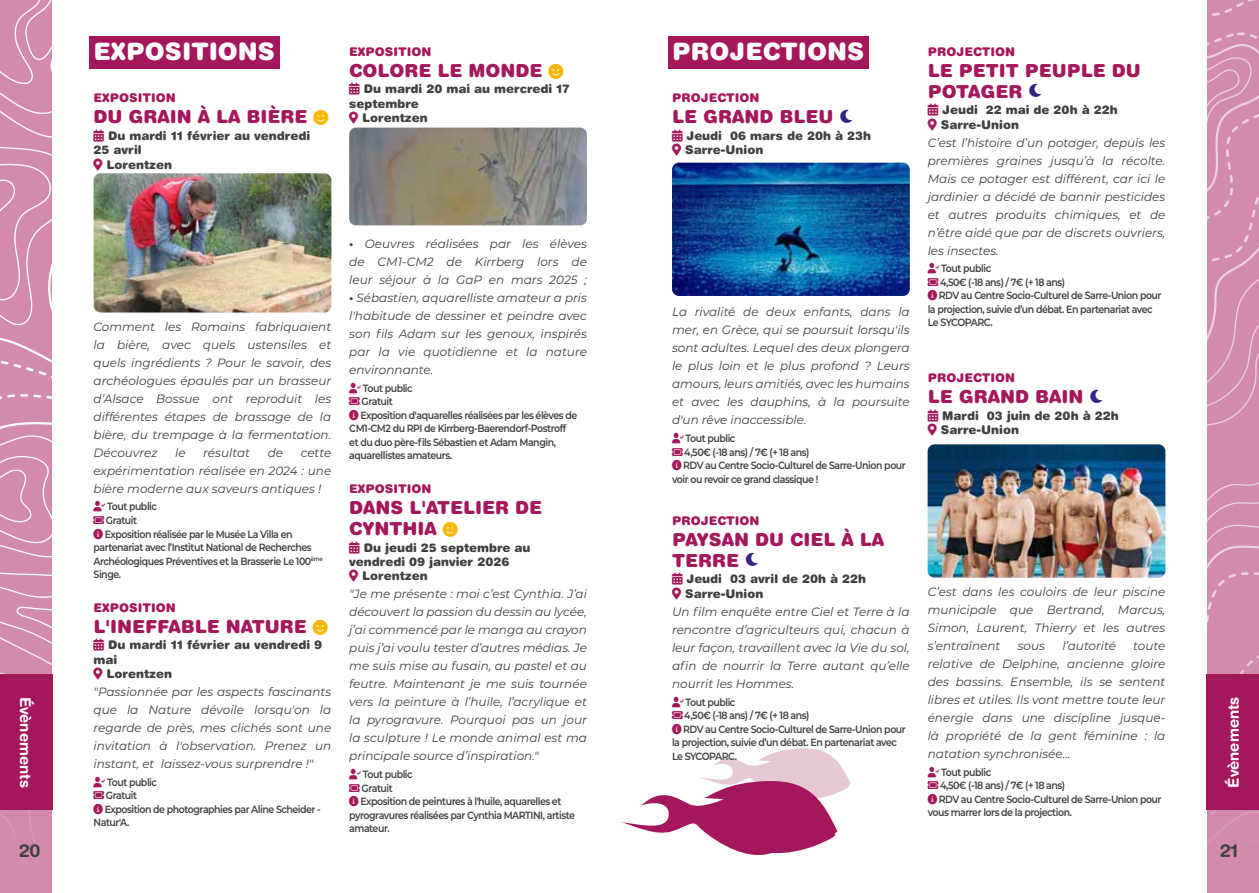
<style>
.page{position:relative;width:1259px;height:893px;background:#fff}
.page>*{position:absolute;margin:0;border:0;box-sizing:border-box;transform-origin:0 0}
.t1{font:900 24px "Helvetica Rounded";color:#fff}
.t2{font:900 18px/21px "Helvetica Rounded";color:#a5175c}
.t3{font:700 18px "Helvetica Rounded";color:#3f4140}
.t4{font:700 15px "Helvetica Rounded";color:#fff}
.t5{font:italic 12px/18px "Montserrat";color:#3f4140;text-align:justify}
.t6{font:900 12px/14.4px "Helvetica Rounded";color:#3f4140}
.t7{font:900 12px "Helvetica Rounded";color:#a5175c}
.t8{font:600 10.5px "Montserrat";letter-spacing:-.05em;color:#3f4140;scale:.9 1}
.s1{color:#a5175c}
.s2{font-weight:700;font-style:normal}
</style>
<div class="page">
<svg style="left:1207px;top:0;width:52px;height:893px;background:#d38faf"></svg>
<svg style="left:0;top:0;width:53px;height:893px;background:#d593b3"></svg>
<div style="left:1206px;top:674px;width:53px;height:136px;background:#a5175c"></div>
<div style="left:0;top:674px;width:52px;height:136px;background:#a5175c"></div>
<div style="left:89px;top:36px;width:190px;height:32px;background:#a5175c"></div>
<div style="left:668px;top:36px;width:200px;height:32px;background:#a5175c"></div>
<img style="left:94px;top:173px;width:237px;height:140px">
<img style="left:672px;top:163px;width:238px;height:133px">
<img style="left:927px;top:444px;width:238px;height:134px">
<img style="left:349px;top:128px;width:238px;height:97px">
<svg style="left:621px;top:748px;width:230px;height:107px"></svg>
<p class="t4" style="left:35px;top:696px;width:93px;rotate:90deg">Évènements</p>
<h1 class="t1" style="left:94px;top:36px;width:183px">EXPOSITIONS</h1>
<p class="t7" style="left:94px;top:90px;width:84px">EXPOSITION</p>
<h2 class="t2" style="left:94px;top:106px;width:215px">DU GRAIN À LA BIÈRE</h2>
<p class="t6" style="left:94px;top:128px;width:218px"><span class="s1">▲</span> Du mardi 11 février au vendredi</p>
<p class="t6" style="left:94px;top:142px;width:50px">25 avril</p>
<p class="t6" style="left:107px;top:157px;width:67px">Lorentzen</p>
<p class="t7" style="left:349px;top:44px;width:84px">EXPOSITION</p>
<h2 class="t2" style="left:349px;top:59px;width:195px">COLORE LE MONDE</h2>
<p class="t6" style="left:349px;top:81px;width:222px"><span class="s1">▲</span> Du mardi 20 mai au mercredi 17</p>
<p class="t6" style="left:349px;top:96px;width:71px">septembre</p>
<p class="t6" style="left:362px;top:110px;width:67px">Lorentzen</p>
<p class="t5" style="left:94px;top:317px;width:239px">Comment les Romains fabriquaient la bière, avec quels ustensiles et quels ingrédients ? Pour le savoir, des archéologues épaulés par un brasseur d’Alsace Bossue ont reproduit les différentes étapes de brassage de la bière, du trempage à la fermentation.<br>Découvrez</p>
<p class="t5" style="left:175px;top:443px;width:12px">le</p>
<p class="t5" style="left:203px;top:443px;width:48px">résultat</p>
<p class="t5" style="left:268px;top:443px;width:17px">de</p>
<p class="t5" style="left:94px;top:443px;width:239px;text-indent:207px">cette expérimentation réalisée en 2024 : une bière moderne aux saveurs antiques !</p>
<p class="t8" style="left:94px;top:499px;width:72px"><span class="s1">◆▲</span> Tout public</p>
<p class="t8" style="left:106px;top:513px;width:36px">Gratuit</p>
<p class="t8" style="left:105px;top:526px;width:210px">Exposition réalisée par le Musée La Villa en</p>
<p class="t8" style="left:94px;top:540px;width:244px">partenariat avec l’Institut National de Recherches</p>
<p class="t8" style="left:94px;top:553px;width:256px">Archéologiques Préventives et la Brasserie Le 100<sup>ème</sup></p>
<p class="t8" style="left:94px;top:567px;width:32px">Singe.</p>
<p class="t7" style="left:94px;top:600px;width:84px">EXPOSITION</p>
<h2 class="t2" style="left:94px;top:615px;width:215px">L'INEFFABLE NATURE</h2>
<p class="t6" style="left:94px;top:637px;width:230px"><span class="s1">▲</span> Du mardi 11 février au vendredi 9</p>
<p class="t6" style="left:94px;top:652px;width:25px">mai</p>
<p class="t6" style="left:107px;top:666px;width:67px">Lorentzen</p>
<p class="t5" style="left:94px;top:682px;width:239px">"Passionnée par les aspects fascinants que la Nature dévoile lorsqu'on la regarde de près, mes clichés sont une invitation à l'observation. Prenez un instant, et laissez-vous surprendre !"</p>
<p class="t8" style="left:94px;top:775px;width:72px"><span class="s1">◆▲</span> Tout public</p>
<p class="t8" style="left:106px;top:788px;width:36px">Gratuit</p>
<p class="t8" style="left:105px;top:802px;width:242px">Exposition de photographies par Aline Scheider -</p>
<p class="t8" style="left:94px;top:815px;width:41px">Natur'A.</p>
<p class="t5" style="left:349px;top:234px;width:239px"><span class="s2">•</span> Oeuvres réalisées par les élèves de CM1-CM2 de Kirrberg lors de leur séjour à la GaP en mars 2025 ;</p>
<p class="t5" style="left:349px;top:288px;width:239px"><span class="s2">•</span> Sébastien, aquarelliste amateur a pris l'habitude de dessiner et peindre avec son fils Adam sur les genoux, inspirés par la vie quotidienne et la nature environnante.</p>
<p class="t8" style="left:349px;top:381px;width:72px"><span class="s1">◆▲</span> Tout public</p>
<p class="t8" style="left:361px;top:394px;width:36px">Gratuit</p>
<p class="t8" style="left:360px;top:408px;width:242px">Exposition d'aquarelles réalisées par les élèves de</p>
<p class="t8" style="left:349px;top:421px;width:243px">CM1-CM2 du RPI de Kirrberg-Baerendorf-Postroff</p>
<p class="t8" style="left:349px;top:435px;width:231px">et du duo père-fils Sébastien et Adam Mangin,</p>
<p class="t8" style="left:349px;top:448px;width:116px">aquarellistes amateurs.</p>
<p class="t7" style="left:349px;top:481px;width:84px">EXPOSITION</p>
<h2 class="t2" style="left:349px;top:497px;width:194px">DANS L'ATELIER DE<br>CYNTHIA</h2>
<p class="t6" style="left:349px;top:540px;width:183px"><span class="s1">▲</span> Du jeudi 25 septembre au</p>
<p class="t6" style="left:349px;top:554px;width:162px">vendredi 09 janvier 2026</p>
<p class="t6" style="left:362px;top:569px;width:67px">Lorentzen</p>
<p class="t5" style="left:349px;top:585px;width:239px">"Je me présente : moi c’est Cynthia. J’ai découvert la passion du dessin au lycée, j’ai commencé par le manga au crayon puis j’ai voulu tester d’autres médias. Je me suis mise au fusain, au pastel et au feutre. Maintenant je me suis tournée vers la peinture à l’huile, l’acrylique et la pyrogravure. Pourquoi pas un jour la sculpture ! Le monde animal est ma principale source d’inspiration."</p>
<p class="t8" style="left:349px;top:767px;width:72px"><span class="s1">◆▲</span> Tout public</p>
<p class="t8" style="left:361px;top:780px;width:36px">Gratuit</p>
<p class="t8" style="left:360px;top:794px;width:225px">Exposition de peintures à l'huile, aquarelles et</p>
<p class="t8" style="left:349px;top:807px;width:252px">pyrogravures réalisées par Cynthia MARTINI, artiste</p>
<p class="t8" style="left:349px;top:821px;width:46px">amateur.</p>
<h1 class="t1" style="left:672px;top:36px;width:194px">PROJECTIONS</h1>
<p class="t7" style="left:672px;top:90px;width:89px">PROJECTION</p>
<h2 class="t2" style="left:672px;top:106px;width:163px">LE GRAND BLEU</h2>
<p class="t6" style="left:685px;top:128px;width:188px;text-indent:-13px"><span class="s1">▲</span> Jeudi 06 mars de 20h à 23h<br>Sarre-Union</p>
<p class="t5" style="left:672px;top:303px;width:239px">La rivalité de deux enfants, dans la mer, en Grèce, qui se poursuit lorsqu'ils sont adultes. Lequel des deux plongera le plus loin et le plus profond ? Leurs amours, leurs amitiés, avec les humains et avec les dauphins, à la poursuite d'un rêve inaccessible.</p>
<p class="t8" style="left:672px;top:431px;width:72px"><span class="s1">◆▲</span> Tout public</p>
<p class="t8" style="left:684px;top:444px;width:141px">4,50€ (-18 ans) / 7€ (+ 18 ans)</p>
<p class="t8" style="left:683px;top:458px;width:249px">RDV au Centre Socio-Culturel de Sarre-Union pour</p>
<p class="t8" style="left:672px;top:471px;width:164px">voir ou revoir ce grand classique !</p>
<p class="t7" style="left:672px;top:513px;width:89px">PROJECTION</p>
<h2 class="t2" style="left:672px;top:528px;width:214px">PAYSAN DU CIEL À LA<br>TERRE</h2>
<p class="t6" style="left:685px;top:571px;width:183px;text-indent:-13px"><span class="s1">▲</span> Jeudi 03 avril de 20h à 22h<br>Sarre-Union</p>
<p class="t5" style="left:672px;top:602px;width:239px">Un film enquête entre Ciel et Terre à la rencontre d’agriculteurs qui, chacun à leur façon, travaillent avec la Vie du sol, afin de nourrir la Terre autant qu’elle nourrit les Hommes.</p>
<p class="t8" style="left:672px;top:694px;width:72px"><span class="s1">◆▲</span> Tout public</p>
<p class="t8" style="left:684px;top:708px;width:141px">4,50€ (-18 ans) / 7€ (+ 18 ans)</p>
<p class="t8" style="left:683px;top:721px;width:249px">RDV au Centre Socio-Culturel de Sarre-Union pour</p>
<p class="t8" style="left:672px;top:735px;width:251px">la projection, suivie d’un débat. En partenariat avec</p>
<p class="t8" style="left:672px;top:748px;width:74px">Le SYCOPARC.</p>
<p class="t7" style="left:927px;top:44px;width:89px">PROJECTION</p>
<h2 class="t2" style="left:927px;top:59px;width:214px">LE PETIT PEUPLE DU<br>POTAGER</h2>
<p class="t6" style="left:940px;top:102px;width:178px;text-indent:-13px"><span class="s1">▲</span> Jeudi 22 mai de 20h à 22h<br>Sarre-Union</p>
<p class="t5" style="left:927px;top:133px;width:239px">C’est l’histoire d’un potager, depuis les premières graines jusqu’à la récolte.<br>Mais ce potager est différent, car ici le jardinier a décidé de bannir pesticides et autres produits chimiques, et de n’être aidé que par de discrets ouvriers, les insectes.</p>
<p class="t8" style="left:927px;top:261px;width:72px"><span class="s1">◆▲</span> Tout public</p>
<p class="t8" style="left:940px;top:275px;width:141px">4,50€ (-18 ans) / 7€ (+ 18 ans)</p>
<p class="t8" style="left:939px;top:288px;width:249px">RDV au Centre Socio-Culturel de Sarre-Union pour</p>
<p class="t8" style="left:927px;top:302px;width:251px">la projection, suivie d’un débat. En partenariat avec</p>
<p class="t8" style="left:927px;top:315px;width:74px">Le SYCOPARC.</p>
<p class="t7" style="left:927px;top:370px;width:89px">PROJECTION</p>
<h2 class="t2" style="left:927px;top:386px;width:157px">LE GRAND BAIN</h2>
<p class="t6" style="left:940px;top:408px;width:179px;text-indent:-13px"><span class="s1">▲</span> Mardi 03 juin de 20h à 22h<br>Sarre-Union</p>
<p class="t5" style="left:927px;top:582px;width:239px">C’est dans les couloirs de leur piscine municipale que Bertrand, Marcus, Simon, Laurent, Thierry et les autres s’entraînent</p>
<p class="t5" style="left:1017px;top:636px;width:29px">sous</p>
<p class="t5" style="left:1062px;top:636px;width:55px">l’autorité</p>
<p class="t5" style="left:927px;top:636px;width:239px;text-indent:205px">toute relative de Delphine, ancienne gloire des bassins. Ensemble, ils se sentent libres et utiles. Ils vont mettre toute leur énergie dans une discipline jusque&shy;là propriété de la gent féminine : la natation synchronisée...</p>
<p class="t8" style="left:927px;top:765px;width:72px"><span class="s1">◆▲</span> Tout public</p>
<p class="t8" style="left:940px;top:778px;width:141px">4,50€ (-18 ans) / 7€ (+ 18 ans)</p>
<p class="t8" style="left:939px;top:792px;width:249px">RDV au Centre Socio-Culturel de Sarre-Union pour</p>
<p class="t8" style="left:927px;top:805px;width:162px">vous marrer lors de la projection.</p>
<p class="t4" style="left:1224px;top:788px;width:93px;rotate:-90deg">Évènements</p>
<h2 class="t3" style="left:19px;top:840px;width:23px">20</h2>
<h2 class="t3" style="left:1220px;top:840px;width:19px">21</h2>
</div>
